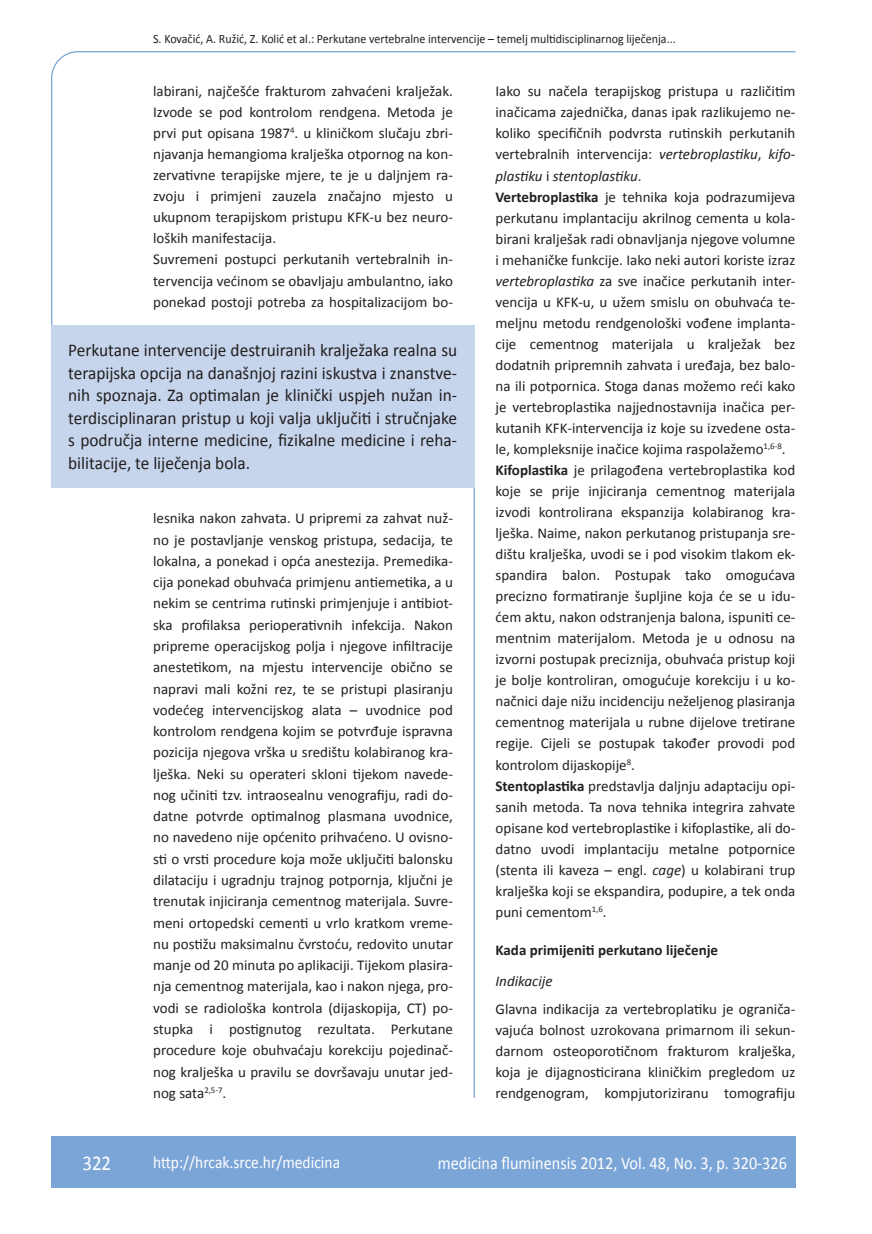
<style>
.page{position:relative;width:872px;height:1234px;background:#fff}
.page>*{position:absolute;margin:0;border:0;box-sizing:border-box;transform-origin:0 0}
.t1{font:21px "Calibri";color:#fff;scale:.9 1}
.anterfile{font:18px/22.5px "Calibri";color:#231f20;text-align:justify;scale:.96 1}
.t2{font:18px "Calibri";color:#fff;scale:.9 1}
.t3{font:17.25px "Calibri";color:#fff;scale:.9 1}
.osnovni_tekst{font:15px/21px "Calibri";color:#231f20;text-align:justify}
.podnaslov{font:700 15px "Calibri";color:#231f20}
.podpodnaslov{font:italic 15px "Calibri";color:#231f20}
.glava{font:12.75px "Calibri";color:#231f20;scale:.94 1}
.s1{font-style:italic}
.s2{font-weight:700}
</style>
<div class="page">
<svg style="left:51px;top:51px;width:745px;height:274px"></svg>
<hr style="left:473px;top:325px;width:2px;height:772px;background:#7ca5d7">
<div style="left:51px;top:1135px;width:744px;height:51px;background:#7ca5d7"></div>
<div style="left:51px;top:325px;width:423px;height:163px;background:#c6d5ec"></div>
<p class="glava" style="left:153px;top:30px;width:557px">S. Kovačić, A. Ružić, Z. Kolić et al.: Perkutane vertebralne intervencije – temelj multidisciplinarnog liječenja...</p>
<p class="osnovni_tekst" style="left:153px;top:80px;width:301px">labirani, najčešće frakturom zahvaćeni kralježak.<br>Izvode se pod kontrolom rendgena. Metoda je prvi put opisana 1987<sup>4</sup>. u kliničkom slučaju zbri&shy;njavanja hemangioma kralješka otpornog na kon&shy;zervativne terapijske mjere, te je u daljnjem ra&shy;zvoju i primjeni zauzela značajno mjesto u ukupnom terapijskom pristupu KFK-u bez neuro&shy;loških manifestacija.</p>
<p class="osnovni_tekst" style="left:153px;top:248px;width:301px">Suvremeni postupci perkutanih vertebralnih in&shy;tervencija većinom se obavljaju ambulantno, iako ponekad postoji potreba za hospitalizacijom bo-</p>
<p class="anterfile" style="left:68px;top:338px;width:407px">Perkutane intervencije destruiranih kralježaka realna su terapijska opcija na današnjoj razini iskustva i znanstve&shy;nih spoznaja. Za optimalan je klinički uspjeh nužan in&shy;terdisciplinaran pristup u koji valja uključiti i stručnjake s područja interne medicine, fizikalne medicine i reha&shy;bilitacije, te liječenja bola.</p>
<p class="osnovni_tekst" style="left:153px;top:507px;width:301px">lesnika nakon zahvata. U pripremi za zahvat nuž&shy;no je postavljanje venskog pristupa, sedacija, te lokalna, a ponekad i opća anestezija. Premedika&shy;cija ponekad obuhvaća primjenu antiemetika, a u nekim se centrima rutinski primjenjuje i antibiot&shy;ska profilaksa perioperativnih infekcija. Nakon pripreme operacijskog polja i njegove infiltracije anestetikom, na mjestu intervencije obično se napravi mali kožni rez, te se pristupi plasiranju vodećeg intervencijskog alata – uvodnice pod kontrolom rendgena kojim se potvrđuje ispravna pozicija njegova vrška u središtu kolabiranog kra&shy;lješka. Neki su operateri skloni tijekom navede&shy;nog učiniti tzv. intraosealnu venografiju, radi do&shy;datne potvrde optimalnog plasmana uvodnice, no navedeno nije općenito prihvaćeno. U ovisno&shy;sti o vrsti procedure koja može uključiti balonsku dilataciju i ugradnju trajnog potpornja, ključni je trenutak injiciranja cementnog materijala. Suvre&shy;meni ortopedski cementi u vrlo kratkom vreme&shy;nu postižu maksimalnu čvrstoću, redovito unutar manje od 20 minuta po aplikaciji. Tijekom plasira&shy;nja cementnog materijala, kao i nakon njega, pro&shy;vodi se radiološka kontrola (dijaskopija, CT) po&shy;stupka i postignutog rezultata. Perkutane procedure koje obuhvaćaju korekciju pojedinač&shy;nog kralješka u pravilu se dovršavaju unutar jed&shy;nog sata<sup>2,5-7</sup>.</p>
<p class="osnovni_tekst" style="left:495px;top:80px;width:301px">Iako su načela terapijskog pristupa u različitim inačicama zajednička, danas ipak razlikujemo ne&shy;koliko specifičnih podvrsta rutinskih perkutanih vertebralnih intervencija: <span class="s1">vertebroplastiku</span>, <span class="s1">kifo&shy;plastiku</span> i <span class="s1">stentoplastiku</span>.</p>
<p class="osnovni_tekst" style="left:495px;top:185px;width:301px"><span class="s2">Vertebroplastika</span> je tehnika koja podrazumijeva perkutanu implantaciju akrilnog cementa u kola&shy;birani kralješak radi obnavljanja njegove volumne i mehaničke funkcije. Iako neki autori koriste izraz <span class="s1">vertebroplastika</span> za sve inačice perkutanih inter&shy;vencija u KFK-u, u užem smislu on obuhvaća te&shy;meljnu metodu rendgenološki vođene implanta&shy;cije cementnog materijala u kralježak bez dodatnih pripremnih zahvata i uređaja, bez balo&shy;na ili potpornica. Stoga danas možemo reći kako je vertebroplastika najjednostavnija inačica per&shy;kutanih KFK-intervencija iz koje su izvedene osta&shy;le, kompleksnije inačice kojima raspolažemo<sup>1,6-8</sup>.</p>
<p class="osnovni_tekst" style="left:495px;top:458px;width:301px"><span class="s2">Kifoplastika</span> je prilagođena vertebroplastika kod koje se prije injiciranja cementnog materijala izvodi kontrolirana ekspanzija kolabiranog kra&shy;lješka. Naime, nakon perkutanog pristupanja sre&shy;dištu kralješka, uvodi se i pod visokim tlakom ek&shy;spandira balon. Postupak tako omogućava precizno formatiranje šupljine koja će se u idu&shy;ćem aktu, nakon odstranjenja balona, ispuniti ce&shy;mentnim materijalom. Metoda je u odnosu na izvorni postupak preciznija, obuhvaća pristup koji je bolje kontroliran, omogućuje korekciju i u ko&shy;načnici daje nižu incidenciju neželjenog plasiranja cementnog materijala u rubne dijelove tretirane regije. Cijeli se postupak također provodi pod kontrolom dijaskopije<sup>8</sup>.</p>
<p class="osnovni_tekst" style="left:495px;top:774px;width:301px"><span class="s2">Stentoplastika</span> predstavlja daljnju adaptaciju opi&shy;sanih metoda. Ta nova tehnika integrira zahvate opisane kod vertebroplastike i kifoplastike, ali do&shy;datno uvodi implantaciju metalne potpornice (stenta ili kaveza – engl. <span class="s1">cage</span>) u kolabirani trup kralješka koji se ekspandira, podupire, a tek onda puni cementom<sup>1,6</sup>.</p>
<p class="podnaslov" style="left:495px;top:940px;width:224px">Kada primijeniti perkutano liječenje</p>
<p class="podpodnaslov" style="left:495px;top:971px;width:59px">Indikacije</p>
<p class="osnovni_tekst" style="left:495px;top:997px;width:301px">Glavna indikacija za vertebroplatiku je ograniča&shy;vajuća bolnost uzrokovana primarnom ili sekun&shy;darnom osteoporotičnom frakturom kralješka, koja je dijagnosticirana kliničkim pregledom uz rendgenogram, kompjutoriziranu tomografiju</p>
<p class="t1" style="left:82px;top:1149px;width:33px">322</p>
<p class="t3" style="left:153px;top:1150px;width:209px">http://hrcak.srce.hr/medicina</p>
<p class="t2" style="left:438px;top:1151px;width:389px">medicina fluminensis 2012, Vol. 48, No. 3, p. 320-326</p>
</div>
